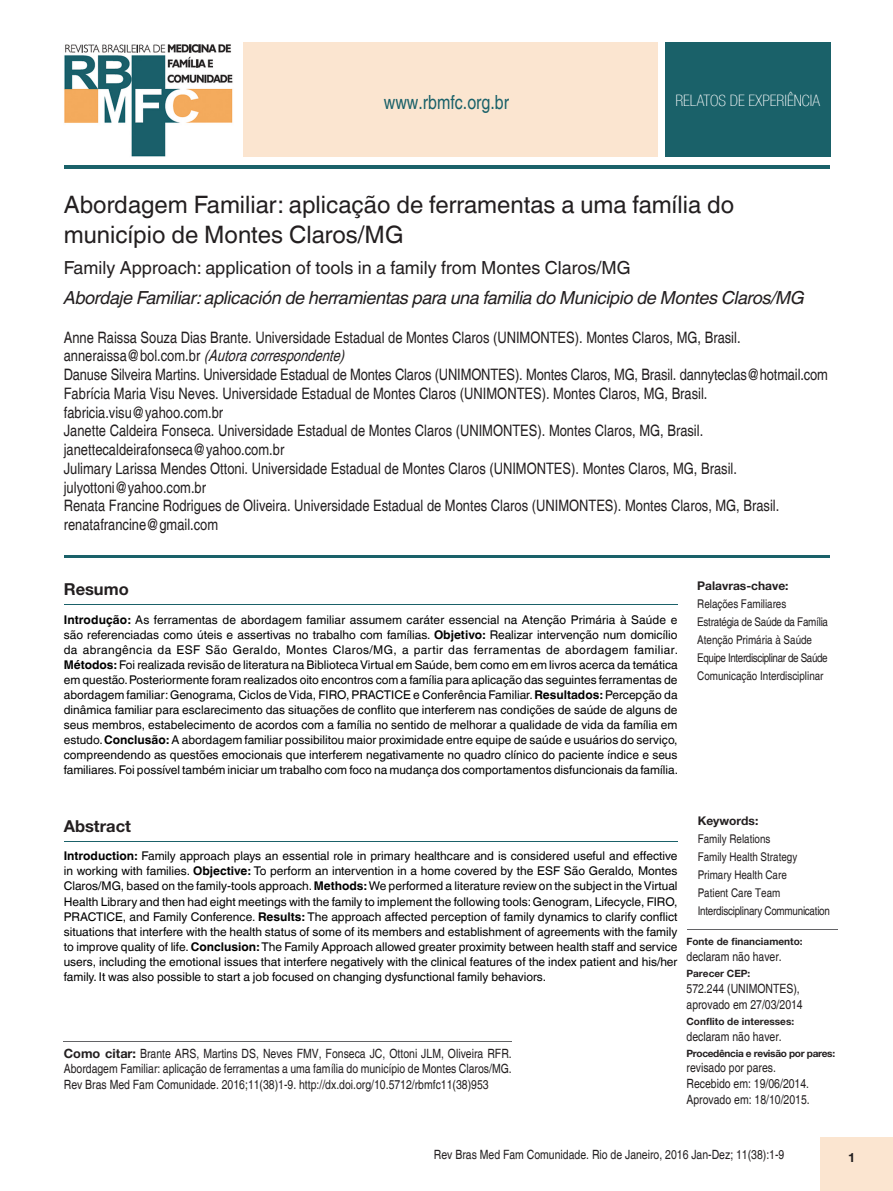
<style>
.page{position:relative;width:893px;height:1191px;background:#fff}
.page>*{position:absolute;margin:0;border:0;box-sizing:border-box;transform-origin:0 0}
.Título{font:24px/30px "Helvetica World";color:#231f20}
.Instituição{font:condensed 19.5px "Helvetica";color:#1a6169}
.Titulo_traduzido_3{font:italic 18px "Helvetica World";letter-spacing:-.02em;color:#231f20}
.Titulo_traduzido{font:18px "Helvetica World";color:#231f20}
.RESUMO{font:700 16.5px "Helvetica Neue";color:#231f20}
.Autor{font:condensed 15.75px/18.8px "Helvetica";color:#231f20}
.Instituição-2{font:100 condensed 15.75px "Helvetica Neue LT Com";color:#fff}
.Instituição-3{font:condensed 12.75px/15.9px "Helvetica";color:#231f20;text-align:justify}
.Instituição-4{font:700 12.75px "Helvetica Neue";color:#231f20}
.Abstract{font:12px/15px "Helvetica World";color:#000;text-align:justify}
.Key_words{font:condensed 12px "Helvetica";color:#231f20}
.Key_words-2{font:condensed 12px "Helvetica";letter-spacing:-.02em;color:#231f20}
.Key_words-3{font:condensed 12px "Helvetica";letter-spacing:-.03em;color:#231f20}
.Key_words-4{font:700 12px "Helvetica Neue";color:#231f20}
.Instituição-5{font:700 10.05px "Helvetica Neue";color:#231f20}
.Instituição-6{font:700 10.05px "Helvetica Neue";letter-spacing:-.03em;color:#231f20}
.s1{font-style:italic}
.s2{font-weight:700}
.s3{font-family:"Helvetica Neue";font-weight:700;font-stretch:normal}
</style>
<div class="page">
<div style="left:821px;top:1137px;width:72px;height:54px;background:#fbe5d0"></div>
<hr style="left:64px;top:165px;width:765px;height:4px;background:#1a6169">
<div style="left:243px;top:43px;width:414px;height:114px;background:#fbe5d0"></div>
<div style="left:665px;top:43px;width:165px;height:114px;background:#1a6169"></div>
<img style="left:64px;top:44px;width:169px;height:113px">
<hr style="left:64px;top:555px;width:765px;height:3px;background:#1a6169">
<hr style="left:64px;top:604px;width:614px;height:1px;background:#1a6169">
<hr style="left:64px;top:841px;width:614px;height:1px;background:#1a6169">
<hr style="left:64px;top:1041px;width:448px;height:1px;background:#636366">
<hr style="left:687px;top:928px;width:151px;height:1px;background:#636366">
<p class="Instituição" style="left:384px;top:90px;width:127px">www.rbmfc.org.br</p>
<p class="Instituição-2" style="left:675px;top:92px;width:146px">RELATOS DE EXPERIÊNCIA</p>
<p class="Título" style="left:64px;top:190px;width:672px">Abordagem Familiar: aplicação de ferramentas a uma família do município de Montes Claros/MG</p>
<p class="Titulo_traduzido" style="left:64px;top:257px;width:568px">Family Approach: application of tools in a family from Montes Claros/MG</p>
<p class="Titulo_traduzido_3" style="left:64px;top:287px;width:742px">Abordaje Familiar: aplicación de herramientas para una familia do Municipio de Montes Claros/MG</p>
<p class="Autor" style="left:64px;top:328px;width:678px">Anne Raissa Souza Dias Brante. Universidade Estadual de Montes Claros (UNIMONTES). Montes Claros, MG, Brasil. a n n e r a i s s a @ b o l . c o m . b r <span class="s1">(Autoracorrespondente)</span></p>
<p class="Autor" style="left:64px;top:365px;width:766px">Danuse Silveira Martins. Universidade Estadual de Montes Claros (UNIMONTES). Montes Claros, MG, Brasil. dannyteclas@hotmail.com</p>
<p class="Autor" style="left:64px;top:384px;width:645px">Fabrícia Maria Visu Neves. Universidade Estadual de Montes Claros (UNIMONTES). Montes Claros, MG, Brasil. fabricia.visu@yahoo.com.br</p>
<p class="Autor" style="left:64px;top:421px;width:641px">Janette Caldeira Fonseca. Universidade Estadual de Montes Claros (UNIMONTES). Montes Claros, MG, Brasil. janettecaldeirafonseca@yahoo.com.br</p>
<p class="Autor" style="left:64px;top:459px;width:675px">Julimary Larissa Mendes Ottoni. Universidade Estadual de Montes Claros (UNIMONTES). Montes Claros, MG, Brasil. julyottoni@yahoo.com.br</p>
<p class="Autor" style="left:64px;top:496px;width:717px">Renata Francine Rodrigues de Oliveira. Universidade Estadual de Montes Claros (UNIMONTES). Montes Claros, MG, Brasil. renatafrancine@gmail.com</p>
<p class="RESUMO" style="left:64px;top:578px;width:67px">Resumo</p>
<p class="Key_words-4" style="left:697px;top:578px;width:93px">Palavras-chave:</p>
<p class="Key_words" style="left:697px;top:597px;width:91px">Relações Familiares</p>
<p class="Key_words-2" style="left:697px;top:615px;width:132px">Estratégia de Saúde da Família</p>
<p class="Key_words" style="left:697px;top:633px;width:116px">Atenção Primária à Saúde</p>
<p class="Key_words-3" style="left:697px;top:651px;width:132px">Equipe Interdisciplinar de Saúde</p>
<p class="Key_words" style="left:697px;top:669px;width:128px">Comunicação Interdisciplinar</p>
<p class="Abstract" style="left:64px;top:612px;width:616px"><span class="s2">Introdução:</span> As ferramentas de abordagem familiar assumem caráter essencial na Atenção Primária à Saúde e são referenciadas como úteis e assertivas no trabalho com famílias. <span class="s2">Objetivo:</span> Realizar intervenção num domicílio da abrangência da ESF São Geraldo, Montes Claros/MG, a partir das ferramentas de abordagem familiar.<br><span class="s2">Métodos:</span> Foi realizada revisão de literatura na Biblioteca Virtual em Saúde, bem como em em livros acerca da temática em questão. Posteriormente foram realizados oito encontros com a família para aplicação das seguintes ferramentas de abordagem familiar: Genograma, Ciclos de Vida, FIRO, PRACTICE e Conferência Familiar. <span class="s2">Resultados:</span> Percepção da dinâmica familiar para esclarecimento das situações de conflito que interferem nas condições de saúde de alguns de seus membros, estabelecimento de acordos com a família no sentido de melhorar a qualidade de vida da família em estudo. <span class="s2">Conclusão:</span> A abordagem familiar possibilitou maior proximidade entre equipe de saúde e usuários do serviço, compreendendo as questões emocionais que interferem negativamente no quadro clínico do paciente índice e seus familiares. Foi possível também iniciar um trabalho com foco na mudança dos comportamentos disfuncionais da família.</p>
<p class="RESUMO" style="left:64px;top:815px;width:69px">Abstract</p>
<p class="Key_words-4" style="left:698px;top:813px;width:62px">Keywords:</p>
<p class="Key_words" style="left:698px;top:831px;width:74px">Family Relations</p>
<p class="Key_words" style="left:698px;top:849px;width:101px">Family Health Strategy</p>
<p class="Key_words" style="left:698px;top:867px;width:91px">Primary Health Care</p>
<p class="Key_words" style="left:698px;top:885px;width:84px">Patient Care Team</p>
<p class="Key_words-2" style="left:698px;top:903px;width:134px">Interdisciplinary Communication</p>
<p class="Instituição-5" style="left:686px;top:935px;width:118px">Fonte de financiamento:</p>
<p class="Instituição-3" style="left:686px;top:948px;width:97px">declaram não haver.</p>
<p class="Instituição-5" style="left:686px;top:967px;width:65px">Parecer CEP:</p>
<p class="Instituição-3" style="left:686px;top:980px;width:118px">572.244 (UNIMONTES), aprovado em 27/03/2014</p>
<p class="Instituição-5" style="left:686px;top:1015px;width:109px">Conflito de interesses:</p>
<p class="Instituição-3" style="left:686px;top:1028px;width:97px">declaram não haver.</p>
<p class="Instituição-6" style="left:686px;top:1046px;width:150px">Procedência e revisão por pares:</p>
<p class="Instituição-3" style="left:686px;top:1060px;width:91px">revisado por pares.</p>
<p class="Instituição-3" style="left:686px;top:1076px;width:124px">Recebido em: 19/06/2014.</p>
<p class="Instituição-3" style="left:686px;top:1092px;width:125px">Aprovado em: 18/10/2015.</p>
<p class="Abstract" style="left:64px;top:849px;width:615px"><span class="s2">Introduction:</span> Family approach plays an essential role in primary healthcare and is considered useful and effective in working with families. <span class="s2">Objective:</span> To perform an intervention in a home covered by the ESF São Geraldo, Montes Claros/MG, based on the family-tools approach. <span class="s2">Methods:</span> We performed a literature review on the subject in the Virtual Health Library and then had eight meetings with the family to implement the following tools: Genogram, Lifecycle, FIRO, PRACTICE, and Family Conference. <span class="s2">Results:</span> The approach affected perception of family dynamics to clarify conflict situations that interfere with the health status of some of its members and establishment of agreements with the family to improve quality of life. <span class="s2">Conclusion:</span> The Family Approach allowed greater proximity between health staff and service users, including the emotional issues that interfere negatively with the clinical features of the index patient and his/her family. It was also possible to start a job focused on changing dysfunctional family behaviors.</p>
<p class="Instituição-3" style="left:64px;top:1045px;width:450px"><span class="s3">Como citar:</span> Brante ARS, Martins DS, Neves FMV, Fonseca JC, Ottoni JLM, Oliveira RFR.<br>Abordagem Familiar: aplicação de ferramentas a uma família do município de Montes Claros/MG.<br>Rev Bras Med Fam Comunidade. 2016;11(38)1-9. http://dx.doi.org/10.5712/rbmfc11(38)953</p>
<p class="Instituição-3" style="left:434px;top:1146px;width:352px">Rev Bras Med Fam Comunidade. Rio de Janeiro, 2016 Jan-Dez; 11(38):1-9</p>
<p class="Instituição-4" style="left:848px;top:1149px;width:9px">1</p>
</div>
